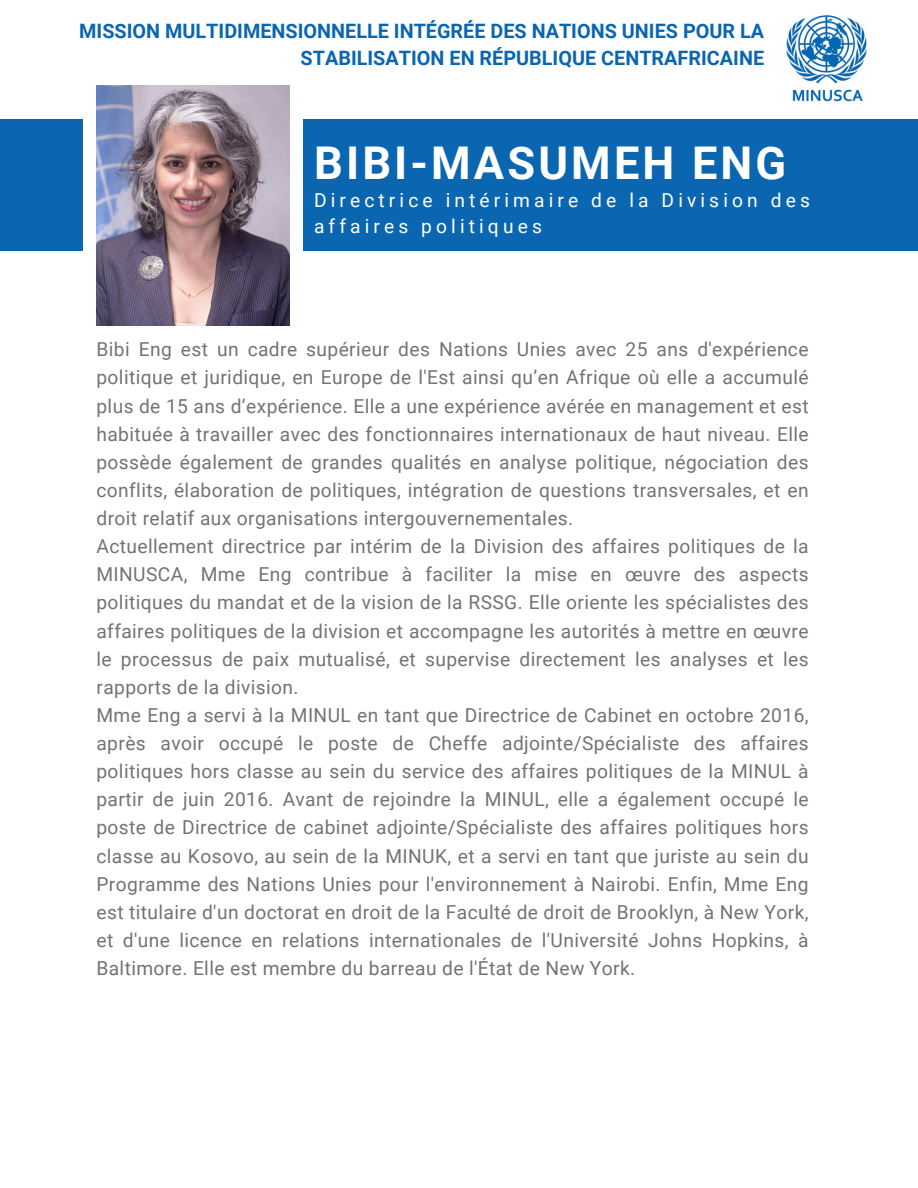
<style>
.page{position:relative;width:918px;height:1188px;background:#fff}
.page>*{position:absolute;margin:0;border:0;box-sizing:border-box;transform-origin:0 0}
.t1{font:700 45.15px "Roboto";letter-spacing:.07em;color:#fff}
.t2{font:700 19.8px/27px "Roboto";color:#0b66b1;text-align:right}
.t3{font:19.2px/28.2px "Roboto";letter-spacing:.02em;color:#737373;text-align:justify}
.t4{font:19.2px/25.8px "Roboto";letter-spacing:.215em;color:#fff}
</style>
<div class="page">
<div style="left:0;top:119px;width:918px;height:131px;background:#0b66b1"></div>
<div style="left:84px;top:119px;width:218px;height:131px;background:#fff"></div>
<img style="left:96px;top:85px;width:194px;height:241px">
<img style="left:786px;top:15px;width:81px;height:87px">
<p class="t2" style="left:79px;top:18px;width:686px">MISSION MULTIDIMENSIONNELLE INTÉGRÉE DES NATIONS UNIES POUR LA<br>STABILISATION EN RÉPUBLIQUE CENTRAFRICAINE</p>
<p class="t1" style="left:314px;top:137px;width:474px">BIBI-MASUMEH ENG</p>
<p class="t4" style="left:314px;top:188px;width:497px">Directrice intérimaire de la Division des affaires politiques</p>
<h2 class="t3" style="left:96px;top:336px;width:714px">Bibi Eng est un cadre supérieur des Nations Unies avec 25 ans d'expérience politique et juridique, en Europe de l'Est ainsi qu’en Afrique où elle a accumulé plus de 15 ans d’expérience. Elle a une expérience avérée en management et est habituée à travailler avec des fonctionnaires internationaux de haut niveau. Elle possède également de grandes qualités en analyse politique, négociation des conflits, élaboration de politiques, intégration de questions transversales, et en droit relatif aux organisations intergouvernementales.</h2>
<h1 class="t3" style="left:96px;top:533px;width:714px">Actuellement directrice par intérim de la Division des affaires politiques de la MINUSCA, Mme Eng contribue à faciliter la mise en œuvre des aspects politiques du mandat et de la vision de la RSSG. Elle oriente les spécialistes des affaires politiques de la division et accompagne les autorités à mettre en œuvre le processus de paix mutualisé, et supervise directement les analyses et les rapports de la division.</h1>
<p class="t3" style="left:96px;top:701px;width:714px">Mme Eng a servi à la MINUL en tant que Directrice de Cabinet en octobre 2016, après avoir occupé le poste de Cheffe adjointe/Spécialiste des affaires politiques hors classe au sein du service des affaires politiques de la MINUL à partir de juin 2016. Avant de rejoindre la MINUL, elle a également occupé le poste de Directrice de cabinet adjointe/Spécialiste des affaires politiques hors classe au Kosovo, au sein de la MINUK, et a servi en tant que juriste au sein du Programme des Nations Unies pour l'environnement à Nairobi. Enfin, Mme Eng est titulaire d'un doctorat en droit de la Faculté de droit de Brooklyn, à New York, et d'une licence en relations internationales de l'Université Johns Hopkins, à Baltimore. Elle est membre du barreau de l'État de New York.</p>
</div>
